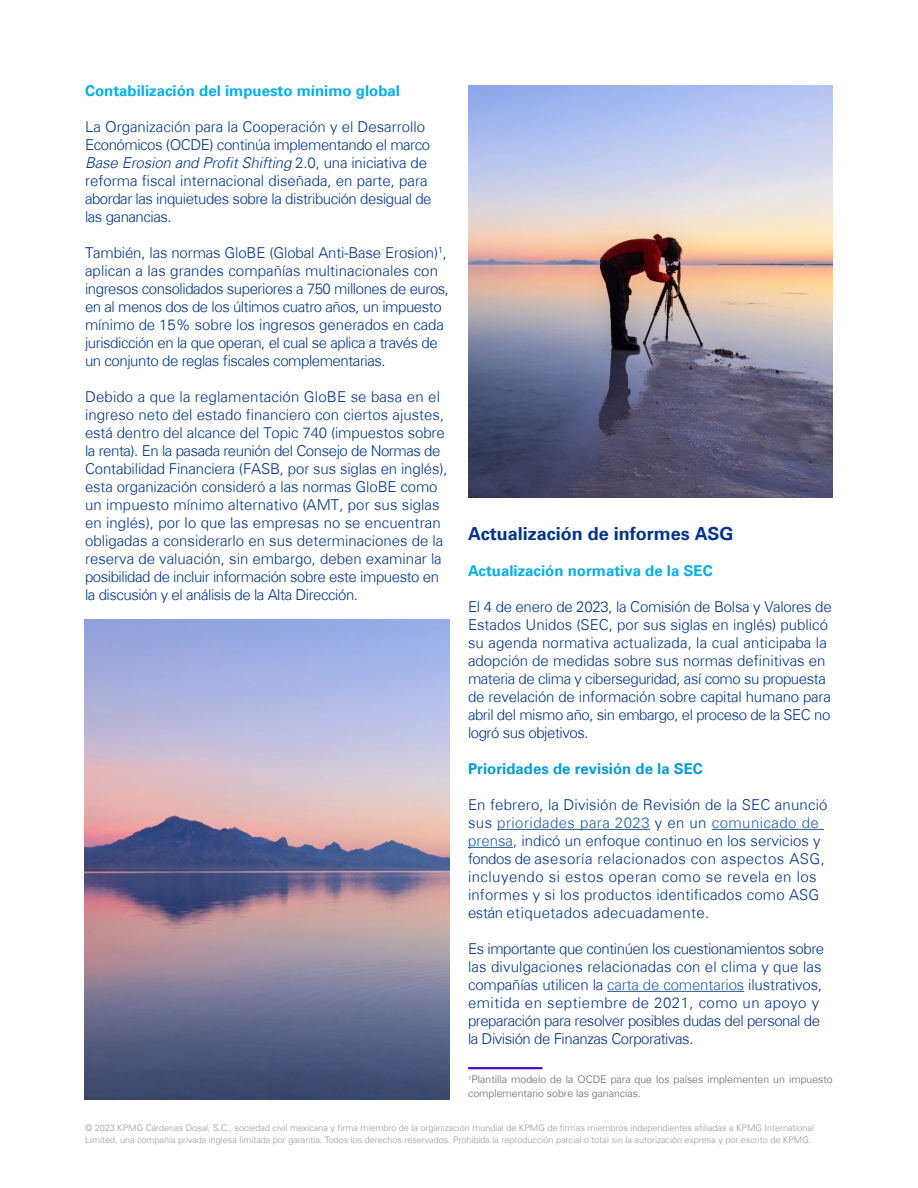
<style>
.page{position:relative;width:918px;height:1188px;background:#fff}
.page>*{position:absolute;margin:0;border:0;box-sizing:border-box;transform-origin:0 0}
.t1{font:700 18px "Universfor KPMG";color:#00338d}
.t2{font:300 15px/18px "Universfor KPMG";letter-spacing:-.01em;color:#00338d}
.t3{font:300 15px/18px "Universfor KPMG";letter-spacing:-.03em;color:#00338d}
.t4{font:300 15px/18px "Universfor KPMG";letter-spacing:.025em;color:#00338d}
.t5{font:700 15px "Universfor KPMG";color:#00aeef}
.t6{font:700 15px "Universfor KPMG";color:#009cdc}
.t7{font:300 10.5px/13.5px "Universfor KPMG";color:#666}
.t8{font:300 9px/12px "Universfor KPMG";color:#989898}
.s1{font-style:italic}
.s2{color:#215e9e}
</style>
<div class="page">
<img style="left:85px;top:620px;width:365px;height:480px">
<hr style="left:497px;top:829px;width:153px;height:1px;background:#215e9e">
<hr style="left:712px;top:829px;width:112px;height:1px;background:#215e9e">
<hr style="left:468px;top:847px;width:45px;height:1px;background:#215e9e">
<hr style="left:607px;top:991px;width:137px;height:1px;background:#215e9e">
<img style="left:469px;top:86px;width:363px;height:412px">
<hr style="left:468px;top:1067px;width:74px;height:2px;background:#510dbc">
<p class="t5" style="left:85px;top:82px;width:317px">Contabilización del impuesto mínimo global</p>
<p class="t3" style="left:85px;top:118px;width:348px">La Organización para la Cooperación y el Desarrollo Económicos (OCDE) continúa implementando el marco <span class="s1">Base Erosion and Profit Shifting</span> 2.0, una iniciativa de reforma fiscal internacional diseñada, en parte, para abordar las inquietudes sobre la distribución desigual de las ganancias.</p>
<p class="t3" style="left:85px;top:244px;width:366px">También, las normas GloBE (Global Anti-Base Erosion)<sup>1</sup>, aplican a las grandes compañías multinacionales con ingresos consolidados superiores a 750 millones de euros, en al menos dos de los últimos cuatro años, un impuesto mínimo de 15% sobre los ingresos generados en cada jurisdicción en la que operan, el cual se aplica a través de un conjunto de reglas fiscales complementarias.</p>
<p class="t2" style="left:85px;top:388px;width:364px">Debido a que la reglamentación GloBE se basa en el ingreso neto del estado financiero con ciertos ajustes, está dentro del alcance del Topic 740 (impuestos sobre la renta). En la pasada reunión del Consejo de Normas de Contabilidad Financiera (FASB, por sus siglas en inglés), esta organización consideró a las normas GloBE como un impuesto mínimo alternativo (AMT, por sus siglas en inglés), por lo que las empresas no se encuentran obligadas a considerarlo en sus determinaciones de la reserva de valuación, sin embargo, deben examinar la posibilidad de incluir información sobre este impuesto en la discusión y el análisis de la Alta Dirección.</p>
<p class="t1" style="left:468px;top:523px;width:267px">Actualización de informes ASG</p>
<p class="t5" style="left:468px;top:562px;width:246px">Actualización normativa de la SEC</p>
<p class="t2" style="left:468px;top:598px;width:365px">El 4 de enero de 2023, la Comisión de Bolsa y Valores de Estados Unidos (SEC, por sus siglas en inglés) publicó su agenda normativa actualizada, la cual anticipaba la adopción de medidas sobre sus normas definitivas en materia de clima y ciberseguridad, así como su propuesta de revelación de información sobre capital humano para abril del mismo año, sin embargo, el proceso de la SEC no logró sus objetivos.</p>
<p class="t6" style="left:468px;top:760px;width:236px">Prioridades de revisión de la SEC</p>
<p class="t4" style="left:468px;top:796px;width:361px">En febrero, la División de Revisión de la SEC anunció sus <span class="s2">prioridades para 2023</span> y en un <span class="s2">comunicado de prensa</span>, indicó un enfoque continuo en los servicios y fondos de asesoría relacionados con aspectos ASG, incluyendo si estos operan como se revela en los informes y si los productos identificados como ASG están etiquetados adecuadamente.</p>
<p class="t3" style="left:468px;top:940px;width:358px">Es importante que continúen los cuestionamientos sobre las divulgaciones relacionadas con el clima y que las compañías utilicen la <span class="s2">carta de comentarios</span> ilustrativos, emitida en septiembre de 2021, como un apoyo y preparación para resolver posibles dudas del personal de la División de Finanzas Corporativas.</p>
<p class="t7" style="left:468px;top:1073px;width:366px"><sup>1</sup>Plantilla modelo de la OCDE para que los países implementen un impuesto complementario sobre las ganancias.</p>
<p class="t8" style="left:85px;top:1122px;width:730px">© 2023 KPMG Cárdenas Dosal, S.C., sociedad civil mexicana y firma miembro de la organización mundial de KPMG de firmas miembros independientes afiliadas a KPMG International<br>Limited, una compañía privada inglesa limitada por garantía. Todos los derechos reservados. Prohibida la reproducción parcial o total sin la autorización expresa y por escrito de KPMG.</p>
</div>
